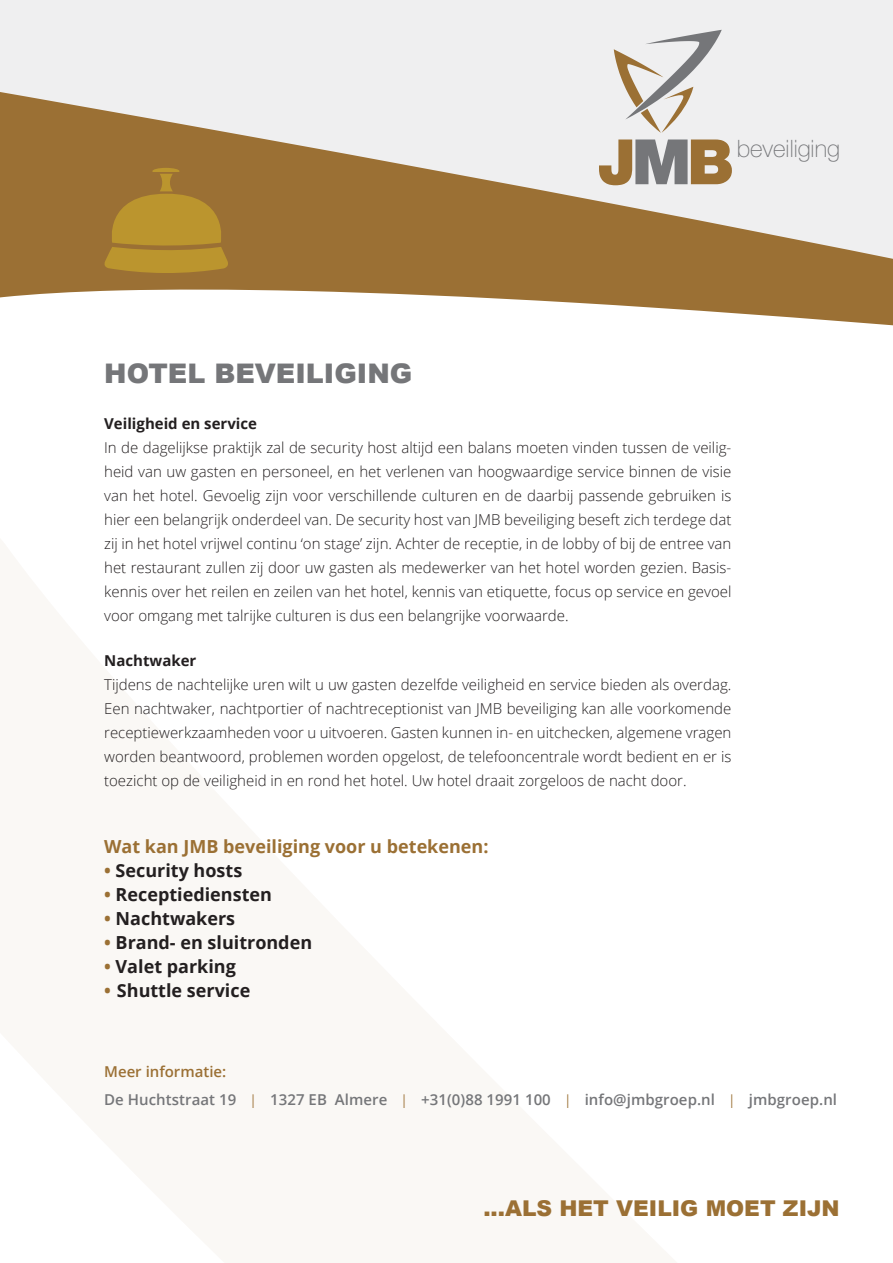
<style>
.page{position:relative;width:893px;height:1263px;background:#fff}
.page>*{position:absolute;margin:0;border:0;box-sizing:border-box;transform-origin:0 0}
.t1{font:900 62.7px "Helvetica Neue LT Com";color:#9b7034}
.t2{font:900 27px "Arial";color:#757679}
.t3{font:100 24px "Helvetica Neue East A";color:#757679}
.t4{font:900 21.75px "Arial";color:#9b7034}
.t5{font:700 18px "Open Sans";color:#231f20}
.t6{font:700 18px "Open Sans";color:#9b7034}
.t7{font:300 15px/24px "Open Sans";color:#231f20;text-align:justify}
.t8{font:600 15px "Open Sans";letter-spacing:.005em;color:#757679}
.t9{font:700 15px "Open Sans";color:#231f20}
.t10{font:600 15px "Open Sans";color:#9b7034}
.s1{color:#757679}
.s2{color:#9b7034}
.s3{font-size:17.85px;color:#9b7034}
</style>
<div class="page">
<div style="left:0;top:0;width:893px;height:83px;background:#efeff0"></div>
<svg style="left:0;top:83px;width:893px;height:243px;fill:#9b7034"></svg>
<svg style="left:614px;top:30px;width:108px;height:103px"></svg>
<svg style="left:103px;top:168px;width:127px;height:105px;background:#ad8530"></svg>
<p class="t1" style="left:597px;top:124px;width:138px">J<span class="s1">M</span>B</p>
<p class="t3" style="left:737px;top:135px;width:105px">beveiliging</p>
<p class="t2" style="left:104px;top:354px;width:310px">HOTEL BEVEILIGING</p>
<p class="t9" style="left:104px;top:412px;width:154px">Veiligheid en service</p>
<p class="t7" style="left:104px;top:435px;width:629px">In de dagelijkse praktijk zal de security host altijd een balans moeten vinden tussen de veilig&shy;heid van uw gasten en personeel, en het verlenen van hoogwaardige service binnen de visie van het hotel. Gevoelig zijn voor verschillende culturen en de daarbij passende gebruiken is hier een belangrijk onderdeel van. De security host van JMB beveiliging beseft zich terdege dat zij in het hotel vrijwel continu ‘on stage’ zijn. Achter de receptie, in de lobby of bij de entree van het restaurant zullen zij door uw gasten als medewerker van het hotel worden gezien. Basis&shy;kennis over het reilen en zeilen van het hotel, kennis van etiquette, focus op service en gevoel voor omgang met talrijke culturen is dus een belangrijke voorwaarde.</p>
<p class="t9" style="left:104px;top:650px;width:94px">Nachtwaker</p>
<p class="t7" style="left:104px;top:672px;width:629px">Tijdens de nachtelijke uren wilt u uw gasten dezelfde veiligheid en service bieden als overdag.<br>Een nachtwaker, nachtportier of nachtreceptionist van JMB beveiliging kan alle voorkomende receptiewerkzaamheden voor u uitvoeren. Gasten kunnen in- en uitchecken, algemene vragen worden beantwoord, problemen worden opgelost, de telefooncentrale wordt bedient en er is toezicht op de veiligheid in en rond het hotel. Uw hotel draait zorgeloos de nacht door.</p>
<p class="t6" style="left:104px;top:834px;width:386px">Wat kan JMB beveiliging voor u betekenen:</p>
<p class="t5" style="left:104px;top:858px;width:140px"><span class="s2">•</span> Security hosts</p>
<p class="t5" style="left:104px;top:882px;width:169px"><span class="s2">•</span> Receptiediensten</p>
<p class="t5" style="left:104px;top:906px;width:133px"><span class="s2">•</span> Nachtwakers</p>
<p class="t5" style="left:104px;top:930px;width:209px"><span class="s2">•</span> Brand- en sluitronden</p>
<p class="t5" style="left:104px;top:954px;width:133px"><span class="s2">•</span> Valet parking</p>
<p class="t5" style="left:104px;top:978px;width:148px"><span class="s2">•</span> Shuttle service</p>
<p class="t10" style="left:104px;top:1061px;width:124px">Meer informatie:</p>
<p class="t8" style="left:104px;top:1090px;width:734px">De Huchtstraat 19 <span class="s3">l</span> 1327 EB Almere <span class="s3">l</span> +31(0)88 1991 100 <span class="s3">l</span> info@jmbgroep.nl <span class="s3">l</span> jmbgroep.nl</p>
<p class="t4" style="left:483px;top:1192px;width:358px">...ALS HET VEILIG MOET ZIJN</p>
</div>
